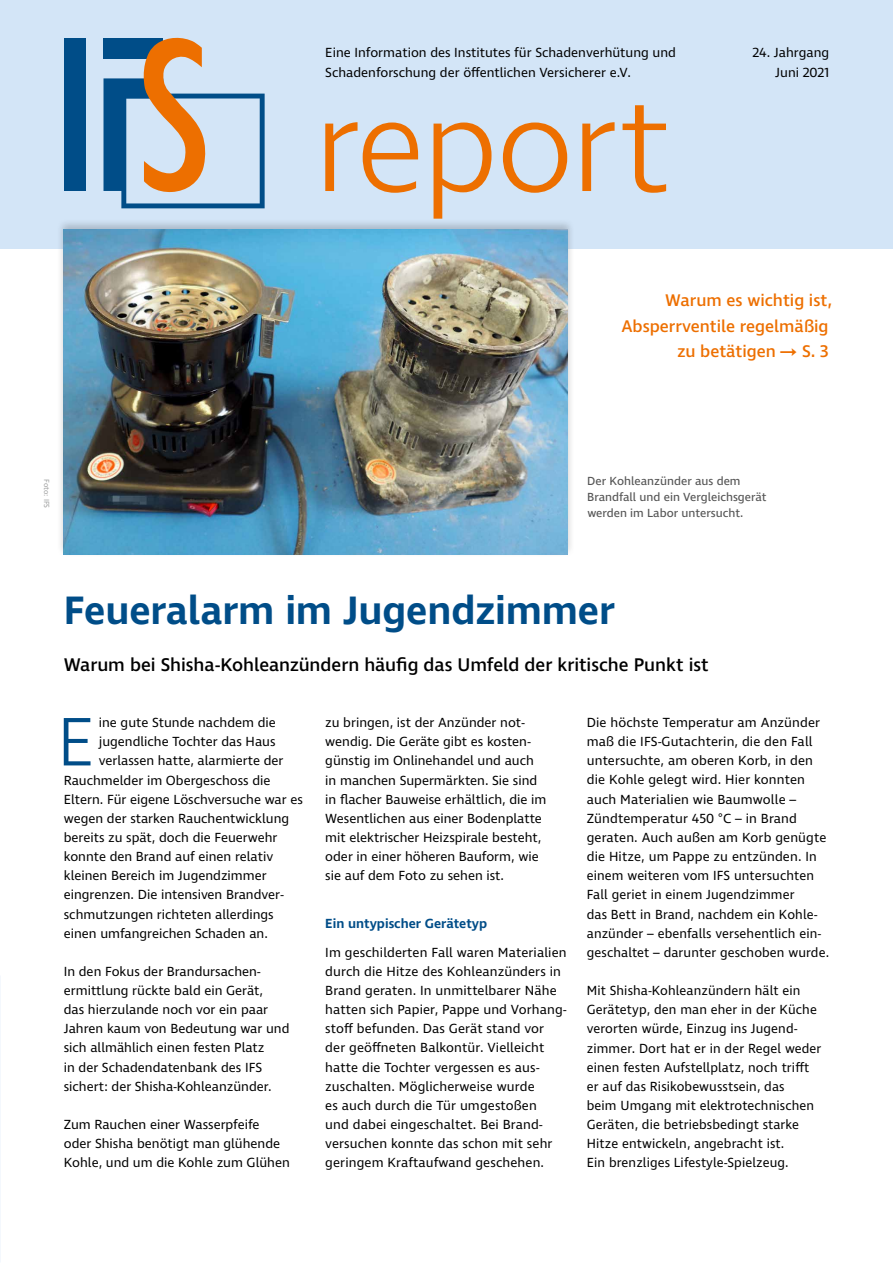
<style>
.page{position:relative;width:893px;height:1263px;background:#fff}
.page>*{position:absolute;margin:0;border:0;box-sizing:border-box;transform-origin:0 0}
.t1{font:300 70.05px "Ingra";color:#004d88}
.t2{font:600 40.5px "Ingra";letter-spacing:-.005em;color:#004d88}
.t3{font:500 18.75px "Ingra";letter-spacing:-.005em;color:#000}
.t4{font:500 17.25px/25.5px "Ingra";color:#ed6f00;text-align:right}
.t5{font:13.5px/19.2px "Ingra";color:#000}
.t6{font:600 13.5px "Ingra";color:#004d88}
.t7{font:12px/15.8px "Ingra";color:#565656}
.t8{font:7.5px "Ingra";color:#9c9d9d}
</style>
<div class="page">
<div style="left:0;top:0;width:893px;height:249px;background:#d3e5f7"></div>
<svg style="left:325px;top:105px;width:341px;height:113px"></svg>
<div style="left:64px;top:39px;width:21px;height:152px;background:#004d88"></div>
<svg style="left:104px;top:38px;width:161px;height:170px"></svg>
<div style="left:56px;top:218px;width:519px;height:340px;background:#000;opacity:.2"></div>
<img style="left:64px;top:230px;width:504px;height:325px">
<p class="t5" style="left:325px;top:44px;width:352px">Eine Information des Institutes für Schadenverhütung und<br>Schadenforschung der öffentlichen Versicherer e.V.</p>
<p class="t5" style="left:752px;top:44px;width:78px;text-align:right">24. Jahrgang<br>Juni 2021</p>
<p class="t4" style="left:621px;top:288px;width:212px">Warum es wichtig ist,<br>Absperrventile regelmäßig zu betätigen ⟶ S. 3</p>
<p class="t8" style="left:51px;top:479px;width:31px;rotate:90deg">Foto: IFS</p>
<p class="t7" style="left:587px;top:474px;width:181px">Der Kohleanzünder aus dem<br>Brandfall und ein Vergleichsgerät werden im Labor untersucht.</p>
<h2 class="t2" style="left:64px;top:585px;width:553px">Feueralarm im Jugendzimmer</h2>
<h3 class="t3" style="left:64px;top:652px;width:646px">Warum bei Shisha-Kohleanzündern häufig das Umfeld der kritische Punkt ist</h3>
<h1 class="t1" style="left:57px;top:698px;width:40px">E</h1>
<p class="t5" style="left:99px;top:714px;width:178px">ine gute Stunde nachdem die</p>
<p class="t5" style="left:99px;top:733px;width:178px">jugendliche Tochter das Haus</p>
<p class="t5" style="left:99px;top:752px;width:186px">verlassen hatte, alarmierte der</p>
<p class="t5" style="left:64px;top:771px;width:208px">Rauchmelder im Obergeschoss die</p>
<p class="t5" style="left:64px;top:790px;width:241px">Eltern. Für eigene Löschversuche war es</p>
<p class="t5" style="left:64px;top:809px;width:227px">wegen der starken Rauchentwicklung</p>
<p class="t5" style="left:64px;top:828px;width:215px">bereits zu spät, doch die Feuerwehr</p>
<p class="t5" style="left:64px;top:848px;width:211px">konnte den Brand auf einen relativ</p>
<p class="t5" style="left:64px;top:867px;width:204px">kleinen Bereich im Jugendzimmer</p>
<p class="t5" style="left:64px;top:886px;width:221px">eingrenzen. Die intensiven Brandver-</p>
<p class="t5" style="left:64px;top:905px;width:211px">schmutzungen richteten allerdings</p>
<p class="t5" style="left:64px;top:924px;width:206px">einen umfangreichen Schaden an.</p>
<p class="t5" style="left:64px;top:962px;width:227px">In den Fokus der Brandursachen&shy;ermittlung rückte bald ein Gerät,<br>das hierzulande noch vor ein paar Jahren kaum von Bedeutung war und sich allmählich einen festen Platz<br>in der Schadendatenbank des IFS sichert: der Shisha-Kohleanzünder.</p>
<p class="t5" style="left:64px;top:1115px;width:228px">Zum Rauchen einer Wasserpfeife oder Shisha benötigt man glühende<br>Kohle, und um die Kohle zum Glühen</p>
<p class="t5" style="left:325px;top:714px;width:223px">zu bringen, ist der Anzünder not&shy;wendig. Die Geräte gibt es kosten&shy;günstig im Onlinehandel und auch in manchen Supermärkten. Sie sind in flacher Bauweise erhältlich, die im Wesentlichen aus einer Bodenplatte mit elektrischer Heizspirale besteht, oder in einer höheren Bauform, wie sie auf dem Foto zu sehen ist.</p>
<p class="t6" style="left:325px;top:915px;width:163px">Ein untypischer Gerätetyp</p>
<p class="t5" style="left:325px;top:943px;width:243px">Im geschilderten Fall waren Materialien durch die Hitze des Kohleanzünders in Brand geraten. In unmittelbarer Nähe hatten sich Papier, Pappe und Vorhang&shy;stoff befunden. Das Gerät stand vor der geöffneten Balkontür. Vielleicht hatte die Tochter vergessen es aus&shy;zuschalten. Möglicherweise wurde<br>es auch durch die Tür umgestoßen<br>und dabei eingeschaltet. Bei Brand&shy;versuchen konnte das schon mit sehr geringem Kraftaufwand geschehen.</p>
<p class="t5" style="left:587px;top:714px;width:244px">Die höchste Temperatur am Anzünder maß die IFS-Gutachterin, die den Fall untersuchte, am oberen Korb, in den die Kohle gelegt wird. Hier konnten auch Materialien wie Baumwolle – Zündtemperatur 450 °C – in Brand geraten. Auch außen am Korb genügte die Hitze, um Pappe zu entzünden. In einem weiteren vom IFS untersuchten Fall geriet in einem Jugendzimmer<br>das Bett in Brand, nachdem ein Kohle&shy;anzünder – ebenfalls versehentlich ein&shy;geschaltet – darunter geschoben wurde.</p>
<p class="t5" style="left:587px;top:982px;width:236px">Mit Shisha-Kohleanzündern hält ein Gerätetyp, den man eher in der Küche verorten würde, Einzug ins Jugend&shy;zimmer. Dort hat er in der Regel weder einen festen Aufstellplatz, noch trifft er auf das Risikobewusstsein, das<br>beim Umgang mit elektrotechnischen Geräten, die betriebsbedingt starke Hitze entwickeln, angebracht ist.<br>Ein brenzliges Lifestyle-Spielzeug.</p>
</div>
